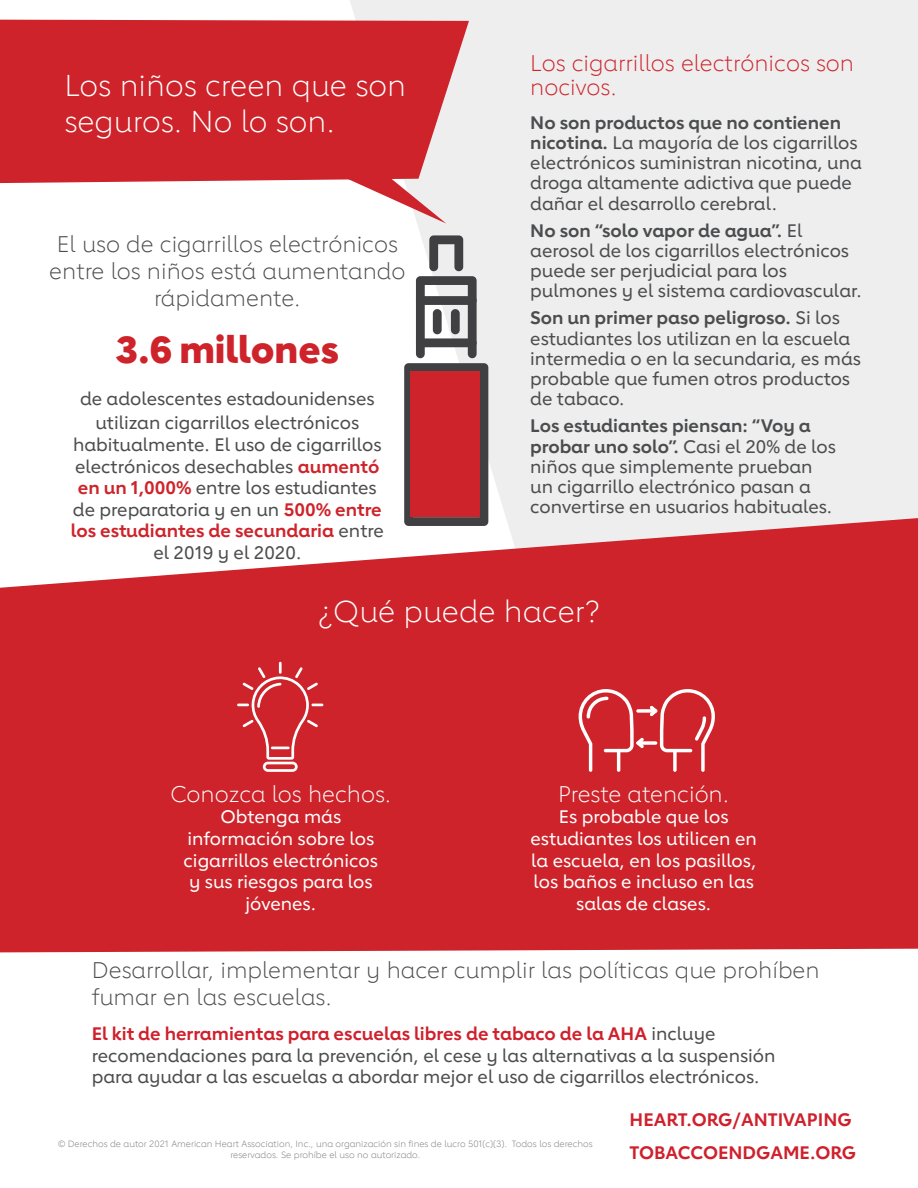
<style>
.page{position:relative;width:918px;height:1188px;background:#fff}
.page>*{position:absolute;margin:0;border:0;box-sizing:border-box;transform-origin:0 0}
.t1{font:800 37.5px "Lub Dub";color:#ce232a}
.t2{font:300 30px/36px "Lub Dub";color:#fff}
.t3{font:300 22.5px/27px "Lub Dub";color:#4b4c4d;text-align:center}
.t4{font:300 22.5px/24px "Lub Dub";color:#ce232a}
.t5{font:300 22.5px "Lub Dub";color:#fff}
.t6{font:500 18px/20.2px "Lub Dub";color:#4b4c4d}
.t7{font:500 18px/21.6px "Lub Dub";color:#fff;text-align:center}
.t8{font:700 18px "Lub Dub";color:#cf202c}
.t9{font:300 9px/10.8px "Lub Dub";color:#76787b;text-align:center}
.s1{font-weight:700}
.s2{font-weight:700;color:#ce232a}
.s3{font-weight:700;color:#cf202c}
</style>
<div class="page">
<div style="left:350px;top:0;width:568px;height:518px;background:#eeeeef"></div>
<div style="left:0;top:20px;width:469px;height:163px;background:#ce232a"></div>
<svg style="left:306px;top:160px;width:140px;height:64px"></svg>
<svg style="left:0;top:518px;width:918px;height:434px;background:#d1353c"></svg>
<svg style="left:237px;top:662px;width:86px;height:110px;background:#d43f45"></svg>
<svg style="left:636px;top:741px;width:21px;height:4px"></svg>
<svg style="left:579px;top:689px;width:65px;height:83px;background:#d5464c"></svg>
<svg style="left:636px;top:709px;width:21px;height:4px"></svg>
<svg style="left:650px;top:689px;width:65px;height:83px;background:#d5464c"></svg>
<hr style="left:604px;top:749px;width:16px;height:3px;background:#fff;border-radius:2px">
<hr style="left:673px;top:749px;width:19px;height:3px;background:#fff;border-radius:2px">
<svg style="left:404px;top:235px;width:84px;height:291px"></svg>
<div style="left:433px;top:309px;width:9px;height:25px;background:#404042;border-radius:4px"></div>
<div style="left:451px;top:309px;width:9px;height:25px;background:#404042;border-radius:4px"></div>
<div style="left:410px;top:372px;width:69px;height:145px;background:#ce232a"></div>
<p class="t4" style="left:530px;top:51px;width:325px">Los cigarrillos electrónicos son nocivos.</p>
<p class="t6" style="left:530px;top:112px;width:333px"><span class="s1">No son productos que no contienen nicotina.</span> La mayoría de los cigarrillos electrónicos suministran nicotina, una droga altamente adictiva que puede dañar el desarrollo cerebral.</p>
<p class="t6" style="left:530px;top:220px;width:333px"><span class="s1">No son “solo vapor de agua”.</span> El aerosol de los cigarrillos electrónicos puede ser perjudicial para los pulmones y el sistema cardiovascular.</p>
<p class="t6" style="left:530px;top:308px;width:332px"><span class="s1">Son un primer paso peligroso.</span> Si los estudiantes los utilizan en la escuela intermedia o en la secundaria, es más probable que fumen otros productos de tabaco.</p>
<p class="t6" style="left:530px;top:416px;width:307px"><span class="s1">Los estudiantes piensan: “Voy a probar uno solo”.</span> Casi el 20% de los niños que simplemente prueban un cigarrillo electrónico pasan a convertirse en usuarios habituales.</p>
<p class="t2" style="left:64px;top:67px;width:343px">Los niños creen que son seguros. No lo son.</p>
<p class="t3" style="left:49px;top:231px;width:358px">El uso de cigarrillos electrónicos entre los niños está aumentando rápidamente.</p>
<p class="t1" style="left:116px;top:327px;width:225px">3.6 millones</p>
<p class="t6" style="left:80px;top:387px;width:296px;line-height:24px;text-align:center">de adolescentes estadounidenses utilizan cigarrillos electrónicos</p>
<p class="t6" style="left:71px;top:434px;width:315px;line-height:21.6px;text-align:center">habitualmente. El uso de cigarrillos electrónicos desechables <span class="s2">aumentó en un 1,000%</span> entre los estudiantes de preparatoria y en un <span class="s2">500% entre los estudiantes de secundaria</span> entre el 2019 y el 2020.</p>
<p class="t2" style="left:318px;top:593px;width:283px">¿Qué puede hacer?</p>
<p class="t5" style="left:170px;top:781px;width:223px">Conozca los hechos.</p>
<p class="t7" style="left:184px;top:806px;width:196px">Obtenga más información sobre los cigarrillos electrónicos y sus riesgos para los jóvenes.</p>
<p class="t5" style="left:558px;top:781px;width:173px">Preste atención.</p>
<p class="t7" style="left:531px;top:806px;width:228px">Es probable que los estudiantes los utilicen en la escuela, en los pasillos, los baños e incluso en las salas de clases.</p>
<p class="t3" style="left:92px;top:956px;width:729px;text-align:left">Desarrollar, implementar y hacer cumplir las políticas que prohíben fumar en las escuelas.</p>
<p class="t6" style="left:92px;top:1023px;width:685px;line-height:21.6px"><span class="s3">El kit de herramientas para escuelas libres de tabaco de la AHA</span> incluye recomendaciones para la prevención, el cese y las alternativas a la suspensión para ayudar a las escuelas a abordar mejor el uso de cigarrillos electrónicos.</p>
<p class="t9" style="left:58px;top:1139px;width:536px">© Derechos de autor 2021 American Heart Association, Inc., una organización sin fines de lucro 501(c)(3). Todos los derechos reservados. Se prohíbe el uso no autorizado.</p>
<p class="t8" style="left:630px;top:1109px;width:224px">HEART.ORG/ANTIVAPING</p>
<p class="t8" style="left:630px;top:1142px;width:228px">TOBACCOENDGAME.ORG</p>
</div>
